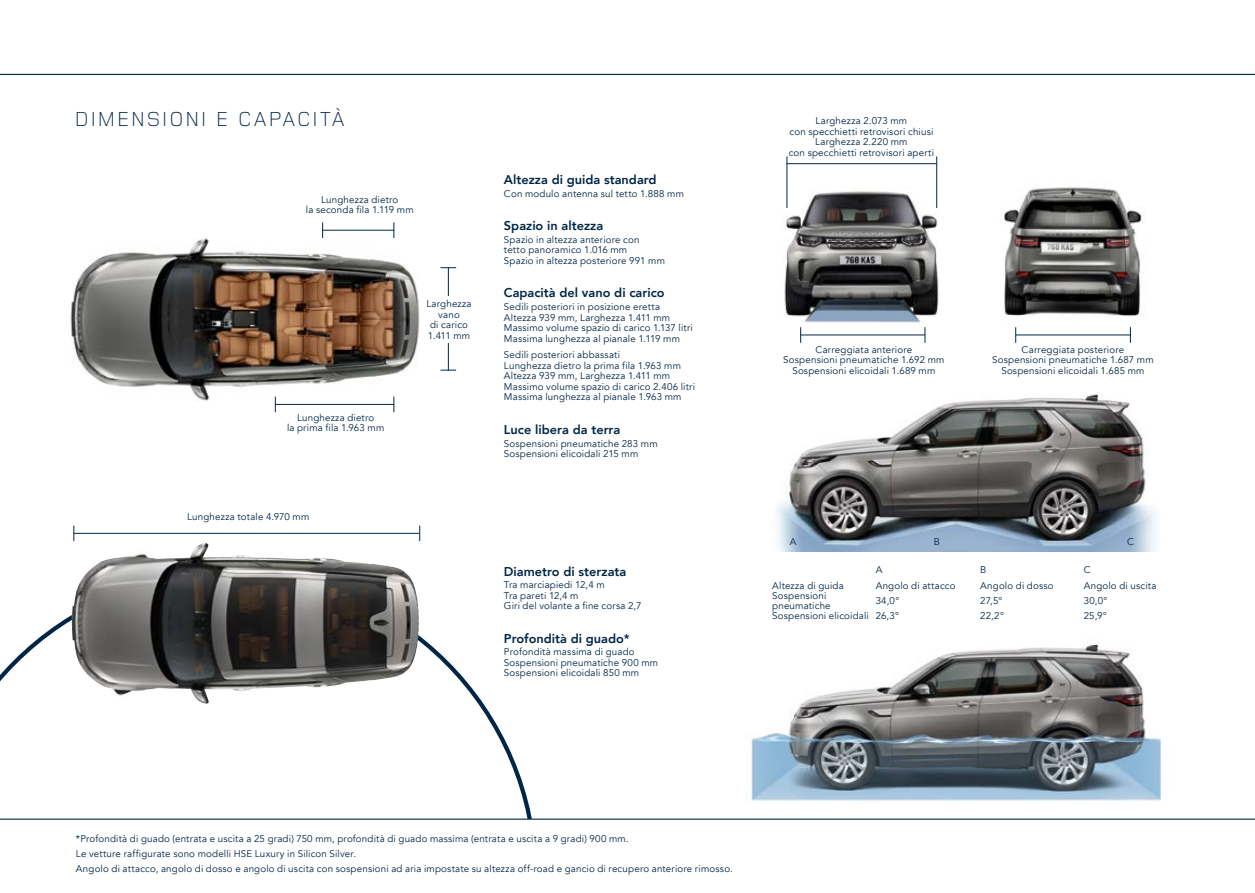
<style>
.page{position:relative;width:1255px;height:893px;background:#fff}
.page>*{position:absolute;margin:0;border:0;box-sizing:border-box;transform-origin:0 0}
.t1{font:300 21px "Land Rover Wide";letter-spacing:-.005em;color:#002647}
.t2{font:800 12.75px "Avenir LT Com";color:#002647}
.t3{font:9.75px/10.5px "Avenir LT Com";letter-spacing:.02em;color:#002647}
</style>
<div class="page">
<svg style="left:0;top:571px;width:537px;height:248px"></svg>
<img style="left:750px;top:644px;width:411px;height:157px">
<img style="left:778px;top:394px;width:378px;height:158px">
<img style="left:70px;top:231px;width:350px;height:172px">
<img style="left:1001px;top:187px;width:141px;height:130px">
<img style="left:784px;top:171px;width:155px;height:153px">
<img style="left:72px;top:543px;width:331px;height:161px">
<hr style="left:0;top:74px;width:1254px;height:1px;background:#002647">
<hr style="left:0;top:819px;width:1254px;height:1px;background:#002647">
<hr style="left:322px;top:230px;width:72px;height:1px;background:#002647">
<svg style="left:322px;top:222px;width:1px;height:16px"></svg>
<svg style="left:393px;top:222px;width:1px;height:16px"></svg>
<hr style="left:275px;top:404px;width:119px;height:1px;background:#002647">
<svg style="left:275px;top:397px;width:1px;height:15px"></svg>
<svg style="left:393px;top:397px;width:1px;height:15px"></svg>
<hr style="left:448px;top:267px;width:1px;height:103px;background:#002647">
<svg style="left:440px;top:267px;width:16px;height:1px"></svg>
<svg style="left:440px;top:370px;width:16px;height:1px"></svg>
<div style="left:420px;top:296px;width:55px;height:46px;background:#fff"></div>
<hr style="left:786px;top:163px;width:150px;height:1px;background:#002647">
<hr style="left:936px;top:156px;width:1px;height:52px;background:#002647">
<hr style="left:786px;top:156px;width:1px;height:52px;background:#002647">
<hr style="left:1015px;top:335px;width:115px;height:1px;background:#002647">
<svg style="left:1015px;top:327px;width:1px;height:16px"></svg>
<svg style="left:1129px;top:327px;width:1px;height:16px"></svg>
<hr style="left:74px;top:533px;width:345px;height:1px;background:#002647">
<svg style="left:73px;top:526px;width:1px;height:15px"></svg>
<svg style="left:419px;top:526px;width:1px;height:15px"></svg>
<hr style="left:800px;top:335px;width:124px;height:1px;background:#002647">
<svg style="left:800px;top:327px;width:1px;height:16px"></svg>
<svg style="left:924px;top:327px;width:1px;height:16px"></svg>
<h1 class="t1" style="left:74px;top:105px;width:273px">DIMENSIONI E CAPACITÀ</h1>
<p class="t3" style="left:306px;top:195px;width:109px;text-align:center">Lunghezza dietro<br>la seconda fila 1.119 mm</p>
<p class="t3" style="left:287px;top:412px;width:99px;text-align:center">Lunghezza dietro<br>la prima fila 1.963 mm</p>
<p class="t3" style="left:187px;top:512px;width:124px">Lunghezza totale 4.970 mm</p>
<p class="t3" style="left:426px;top:299px;width:47px;text-align:center">Larghezza vano<br>di carico<br>1.411 mm</p>
<h2 class="t2" style="left:504px;top:172px;width:154px">Altezza di guida standard</h2>
<p class="t3" style="left:504px;top:188px;width:181px">Con modulo antenna sul tetto 1.888 mm</p>
<h2 class="t2" style="left:504px;top:218px;width:101px">Spazio in altezza</h2>
<p class="t3" style="left:504px;top:234px;width:162px">Spazio in altezza anteriore con<br>tetto panoramico 1.016 mm<br>Spazio in altezza posteriore 991 mm</p>
<h2 class="t2" style="left:504px;top:285px;width:162px">Capacità del vano di carico</h2>
<p class="t3" style="left:504px;top:302px;width:190px">Sedili posteriori in posizione eretta Altezza 939 mm, Larghezza 1.411 mm Massimo volume spazio di carico 1.137 litri Massima lunghezza al pianale 1.119 mm</p>
<p class="t3" style="left:504px;top:350px;width:192px">Sedili posteriori abbassati<br>Lunghezza dietro la prima fila 1.963 mm Altezza 939 mm, Larghezza 1.411 mm Massimo volume spazio di carico 2.406 litri Massima lunghezza al pianale 1.963 mm</p>
<h2 class="t2" style="left:504px;top:422px;width:118px">Luce libera da terra</h2>
<p class="t3" style="left:504px;top:438px;width:155px">Sospensioni pneumatiche 283 mm<br>Sospensioni elicoidali 215 mm</p>
<h2 class="t2" style="left:504px;top:564px;width:124px">Diametro di sterzata</h2>
<p class="t3" style="left:504px;top:580px;width:139px">Tra marciapiedi 12,4 m<br>Tra pareti 12,4 m<br>Giri del volante a fine corsa 2,7</p>
<h2 class="t2" style="left:504px;top:631px;width:127px">Profondità di guado*</h2>
<p class="t3" style="left:504px;top:647px;width:156px">Profondità massima di guado<br>Sospensioni pneumatiche 900 mm<br>Sospensioni elicoidali 850 mm</p>
<p class="t3" style="left:788px;top:116px;width:147px;text-align:center">Larghezza 2.073 mm<br>con specchietti retrovisori chiusi<br>Larghezza 2.220 mm<br>con specchietti retrovisori aperti</p>
<p class="t3" style="left:783px;top:344px;width:163px;text-align:center">Carreggiata anteriore<br>Sospensioni pneumatiche 1.692 mm<br>Sospensioni elicoidali 1.689 mm</p>
<p class="t3" style="left:992px;top:344px;width:163px;text-align:center">Carreggiata posteriore<br>Sospensioni pneumatiche 1.687 mm<br>Sospensioni elicoidali 1.685 mm</p>
<p class="t3" style="left:789px;top:536px;width:8px">A</p>
<p class="t3" style="left:933px;top:536px;width:8px">B</p>
<p class="t3" style="left:1126px;top:536px;width:8px">C</p>
<p class="t3" style="left:875px;top:565px;width:8px">A</p>
<p class="t3" style="left:980px;top:565px;width:8px">B</p>
<p class="t3" style="left:1083px;top:565px;width:8px">C</p>
<p class="t3" style="left:772px;top:580px;width:73px">Altezza di guida</p>
<p class="t3" style="left:875px;top:580px;width:81px">Angolo di attacco</p>
<p class="t3" style="left:980px;top:580px;width:75px">Angolo di dosso</p>
<p class="t3" style="left:1083px;top:580px;width:74px">Angolo di uscita</p>
<p class="t3" style="left:772px;top:590px;width:60px">Sospensioni pneumatiche</p>
<p class="t3" style="left:875px;top:596px;width:25px">34,0°</p>
<p class="t3" style="left:980px;top:596px;width:24px">27,5°</p>
<p class="t3" style="left:1083px;top:596px;width:25px">30,0°</p>
<p class="t3" style="left:772px;top:611px;width:128px">Sospensioni elicoidali 26,3°</p>
<p class="t3" style="left:980px;top:611px;width:25px">22,2°</p>
<p class="t3" style="left:1083px;top:611px;width:24px">25,9°</p>
<p class="t3" style="left:76px;top:832px;width:658px;line-height:14.7px">*Profondità di guado (entrata e uscita a 25 gradi) 750 mm, profondità di guado massima (entrata e uscita a 9 gradi) 900 mm.<br>Le vetture raffigurate sono modelli HSE Luxury in Silicon Silver.<br>Angolo di attacco, angolo di dosso e angolo di uscita con sospensioni ad aria impostate su altezza off-road e gancio di recupero anteriore rimosso.</p>
</div>
